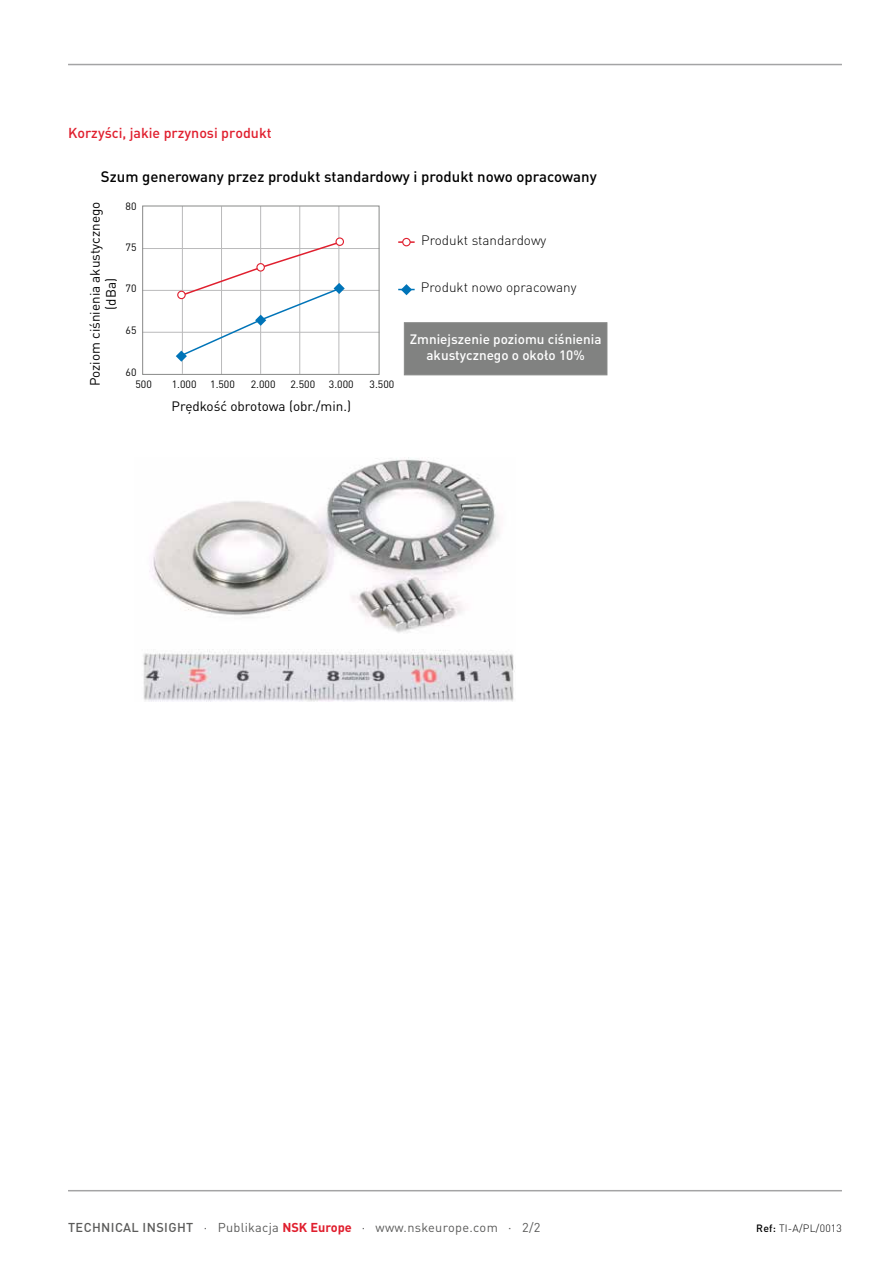
<style>
.page{position:relative;width:893px;height:1263px;background:#fff}
.page>*{position:absolute;margin:0;border:0;box-sizing:border-box;transform-origin:0 0}
.t1{font:500 15px "DIN Pro";color:#000}
.t2{font:500 14.25px "DIN Pro";color:#e01f2e}
.t3{font:13.5px/16.2px "DIN Pro";color:#000;text-align:center}
.t4{font:500 13.5px/16.2px "DIN Pro";color:#fff;text-align:center}
.t5{font:300 13.5px "DIN Pro";color:#000}
.t6{font:12.75px "DIN Pro";letter-spacing:.02em;color:#5b5b5a}
.t7{font:10.5px/11.9px "DIN Pro";color:#000}
.t8{font:300 10.5px "DIN Pro";letter-spacing:.02em;color:#000}
.s1{font-weight:500}
.s2{font-weight:700;color:#e01f2e}
</style>
<div class="page">
<hr style="left:68px;top:1190px;width:774px;height:1px;background:#a4a4a5">
<hr style="left:68px;top:64px;width:774px;height:1px;background:#a4a4a5">
<hr style="left:142px;top:248px;width:237px;height:1px;background:#bababb">
<hr style="left:182px;top:206px;width:1px;height:168px;background:#bababb">
<hr style="left:221px;top:206px;width:1px;height:168px;background:#bababb">
<hr style="left:260px;top:206px;width:1px;height:168px;background:#bababb">
<hr style="left:299px;top:206px;width:1px;height:168px;background:#bababb">
<hr style="left:339px;top:206px;width:1px;height:168px;background:#bababb">
<hr style="left:142px;top:290px;width:237px;height:1px;background:#bababb">
<hr style="left:142px;top:332px;width:237px;height:1px;background:#bababb">
<svg style="left:398px;top:241px;width:17px;height:2px"></svg>
<div style="left:403px;top:238px;width:7px;height:8px;background:#fff;border-radius:50%"></div>
<div style="left:402px;top:238px;width:9px;height:8px;border:1px solid #e01f2e;border-radius:50%"></div>
<div style="left:142px;top:206px;width:237px;height:169px;border:1px solid #888988"></div>
<div style="left:335px;top:237px;width:9px;height:9px;border:1px solid #e01f2e;border-radius:50%"></div>
<img style="left:143px;top:457px;width:372px;height:244px">
<svg style="left:176px;top:241px;width:169px;height:121px"></svg>
<svg style="left:398px;top:284px;width:17px;height:11px"></svg>
<div style="left:404px;top:322px;width:203px;height:53px;background:#818281;border:1px solid #888988"></div>
<p class="t2" style="left:68px;top:124px;width:205px">Korzyści, jakie przynosi produkt</p>
<p class="t1" style="left:101px;top:166px;width:497px">Szum generowany przez produkt standardowy i produkt nowo opracowany</p>
<p class="t3" style="left:85px;top:386px;width:186px;rotate:-90deg">Poziom ciśnienia akustycznego (dBa)</p>
<p class="t7" style="left:126px;top:199px;width:12px">80</p>
<p class="t7" style="left:126px;top:240px;width:12px">75</p>
<p class="t7" style="left:126px;top:282px;width:12px">70</p>
<p class="t7" style="left:126px;top:323px;width:12px">65</p>
<p class="t7" style="left:135px;top:365px;width:18px;text-indent:-10px">60<br>500</p>
<p class="t7" style="left:172px;top:377px;width:26px">1.000</p>
<p class="t7" style="left:210px;top:377px;width:26px">1.500</p>
<p class="t7" style="left:251px;top:377px;width:26px">2.000</p>
<p class="t7" style="left:290px;top:377px;width:26px">2.500</p>
<p class="t7" style="left:329px;top:377px;width:26px">3.000</p>
<p class="t7" style="left:370px;top:377px;width:26px">3.500</p>
<p class="t3" style="left:172px;top:396px;width:181px">Prędkość obrotowa (obr./min.)</p>
<p class="t5" style="left:421px;top:230px;width:127px">Produkt standardowy</p>
<p class="t5" style="left:421px;top:277px;width:157px">Produkt nowo opracowany</p>
<p class="t4" style="left:410px;top:330px;width:193px">Zmniejszenie poziomu ciśnienia akustycznego o około 10%</p>
<p class="t6" style="left:68px;top:1217px;width:474px"><span class="s1">TECHNICAL INSIGHT</span> · Publikacja <span class="s2">NSK Europe</span> · www.nskeurope.com · 2/2</p>
<p class="t8" style="left:756px;top:1220px;width:87px"><span class="s1">Ref:</span> TI-A/PL/0013</p>
</div>
